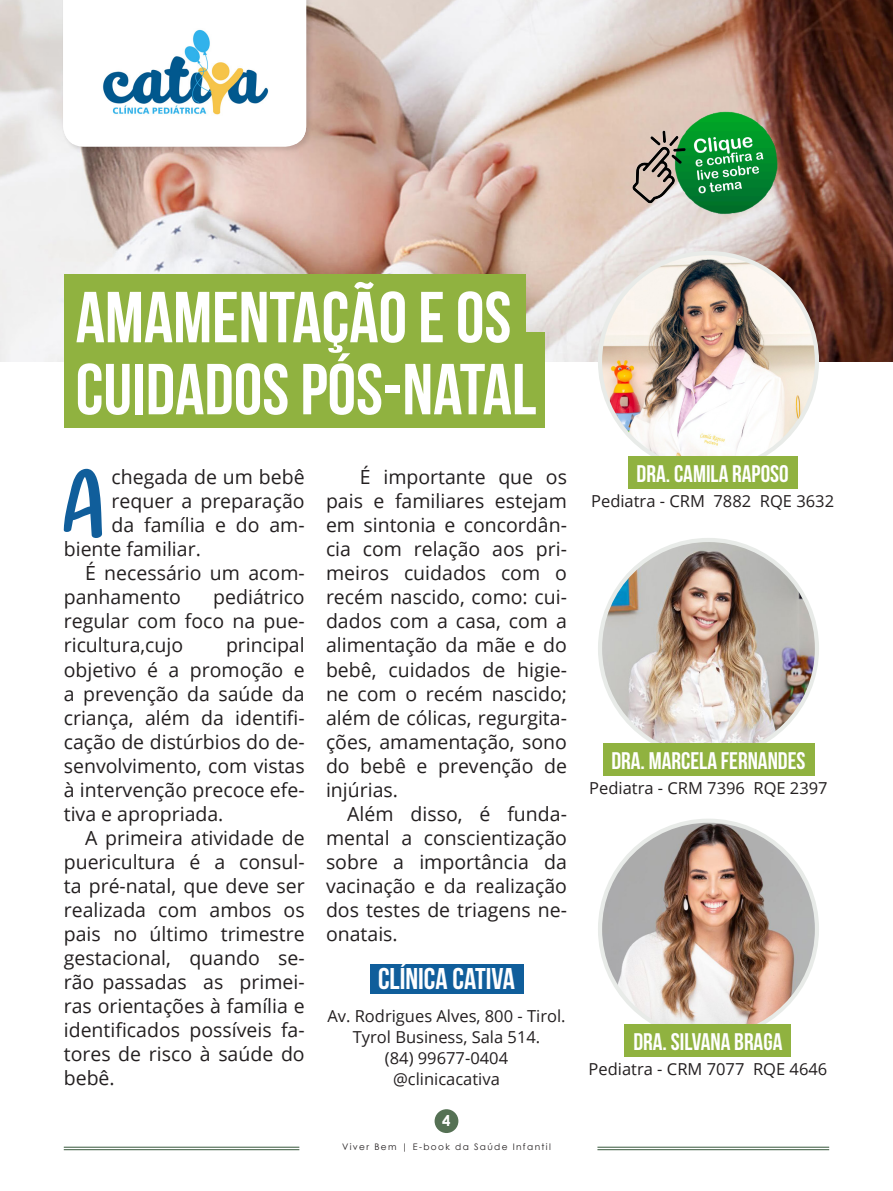
<style>
.page{position:relative;width:893px;height:1191px;background:#fff}
.page>*{position:absolute;margin:0;border:0;box-sizing:border-box;transform-origin:0 0}
.Capitular{font:76.8px "Baby Snail";color:#105e9b}
.Retranca{font:700 72px "Bebas Neue";color:#fff}
.Assinatura{font:700 30px "Bebas Neue";color:#fff}
.Assinatura-2{font:24px "Bebas Neue";color:#fff}
.Ebook{font:19.5px/24px "Open Sans";color:#231f20;text-align:justify}
.Capitular-2{font:19.5px "Open Sans";color:#231f20}
.Assinatura-3{font:16.5px/21px "Open Sans";color:#231f20;text-align:center}
.t1{font:700 15px "Century Gothic";color:#fff}
.t2{font:9px "Century Gothic";letter-spacing:.15em;color:#231f20}
</style>
<div class="page">
<hr style="left:64px;top:1147px;width:235px;height:1px;background:#37573b">
<hr style="left:64px;top:1149px;width:235px;height:1px;background:#37573b">
<div style="left:435px;top:1109px;width:23px;height:24px;background:#557154;border-radius:50%"></div>
<hr style="left:597px;top:1147px;width:232px;height:1px;background:#37573b">
<hr style="left:597px;top:1149px;width:232px;height:1px;background:#37573b">
<img style="left:0;top:0;width:893px;height:361px">
<div style="left:64px;top:274px;width:461px;height:86px;background:#90b240"></div>
<div style="left:64px;top:332px;width:481px;height:96px;background:#90b240"></div>
<div style="left:61px;top:0;width:253px;height:155px;background:#231f20;opacity:.15"></div>
<svg style="left:63px;top:144px;width:243px;height:3px"></svg>
<img style="left:63px;top:0;width:243px;height:144px">
<img style="left:600px;top:540px;width:217px;height:217px;border-radius:108px">
<div style="left:603px;top:743px;width:211px;height:33px;background:#90b240"></div>
<img style="left:600px;top:820px;width:217px;height:217px;border-radius:108px">
<div style="left:625px;top:1024px;width:166px;height:32px;background:#90b240"></div>
<img style="left:600px;top:253px;width:217px;height:217px;border-radius:108px">
<div style="left:628px;top:456px;width:169px;height:33px;background:#90b240"></div>
<img style="left:632px;top:109px;width:151px;height:112px">
<div style="left:369px;top:964px;width:154px;height:30px;background:#105e9b"></div>
<p class="Retranca" style="left:76px;top:278px;width:437px">AMAMENTAÇÃO E OS</p>
<p class="Retranca" style="left:76px;top:350px;width:462px">CUIDADOS PÓS-NATAL</p>
<p class="Capitular" style="left:60px;top:461px;width:44px">A</p>
<p class="Capitular-2" style="left:112px;top:464px;width:195px">chegada de um bebê</p>
<p class="Capitular-2" style="left:112px;top:488px;width:195px">requer a preparação</p>
<p class="Capitular-2" style="left:112px;top:512px;width:195px">da família e do am-</p>
<p class="Capitular-2" style="left:64px;top:536px;width:139px">biente familiar.</p>
<p class="Ebook" style="left:64px;top:561px;width:242px;text-indent:21px">É necessário um acom&shy;panhamento</p>
<p class="Ebook" style="left:64px;top:585px;width:242px;text-indent:149px">pediátrico regular com foco na pue&shy;ricultura,cujo</p>
<p class="Ebook" style="left:64px;top:633px;width:242px;text-indent:162px">principal objetivo é a promoção e a prevenção da saúde da criança, além da identifi&shy;cação de distúrbios do de&shy;senvolvimento, com vistas à intervenção precoce efe&shy;tiva e apropriada.</p>
<p class="Ebook" style="left:64px;top:825px;width:242px;text-indent:21px">A primeira atividade de puericultura é a consul&shy;ta pré-natal, que deve ser realizada com ambos os pais no último trimestre gestacional, quando se&shy;rão passadas as primei&shy;ras orientações à família e identificados possíveis fa&shy;tores de risco à saúde do bebê.</p>
<p class="Ebook" style="left:326px;top:465px;width:242px;text-indent:34px">É importante que os pais e familiares estejam em sintonia e concordân&shy;cia com relação aos pri&shy;meiros cuidados com o recém nascido, como: cui&shy;dados com a casa, com a alimentação da mãe e do bebê, cuidados de higie&shy;ne com o recém nascido; além de cólicas, regurgita&shy;ções, amamentação, sono do bebê e prevenção de injúrias.</p>
<p class="Ebook" style="left:326px;top:801px;width:242px;text-indent:21px">Além disso, é funda&shy;mental a conscientização sobre a importância da vacinação e da realização dos testes de triagens ne&shy;onatais.</p>
<p class="Assinatura" style="left:378px;top:961px;width:138px">CLÍNICA CATIVA</p>
<p class="Assinatura-3" style="left:327px;top:1004px;width:240px">Av. Rodrigues Alves, 800 - Tirol.<br>Tyrol Business, Sala 514.</p>
<p class="Assinatura-3" style="left:385px;top:1046px;width:125px">(84) 99677-0404</p>
<p class="Assinatura-3" style="left:393px;top:1067px;width:108px">@clinicacativa</p>
<p class="t1" style="left:442px;top:1110px;width:10px">4</p>
<p class="t2" style="left:342px;top:1140px;width:210px">Viver Bem | E-book da Saúde Infantil</p>
<p class="Assinatura-2" style="left:637px;top:460px;width:154px">DRA. CAMILA RAPOSO</p>
<p class="Assinatura-3" style="left:591px;top:490px;width:244px">Pediatra - CRM 7882 RQE 3632</p>
<p class="Assinatura-2" style="left:611px;top:747px;width:196px">DRA. MARCELA FERNANDES</p>
<p class="Assinatura-3" style="left:589px;top:777px;width:240px">Pediatra - CRM 7396 RQE 2397</p>
<p class="Assinatura-2" style="left:633px;top:1028px;width:151px">DRA. SILVANA BRAGA</p>
<p class="Assinatura-3" style="left:589px;top:1058px;width:240px">Pediatra - CRM 7077 RQE 4646</p>
</div>
